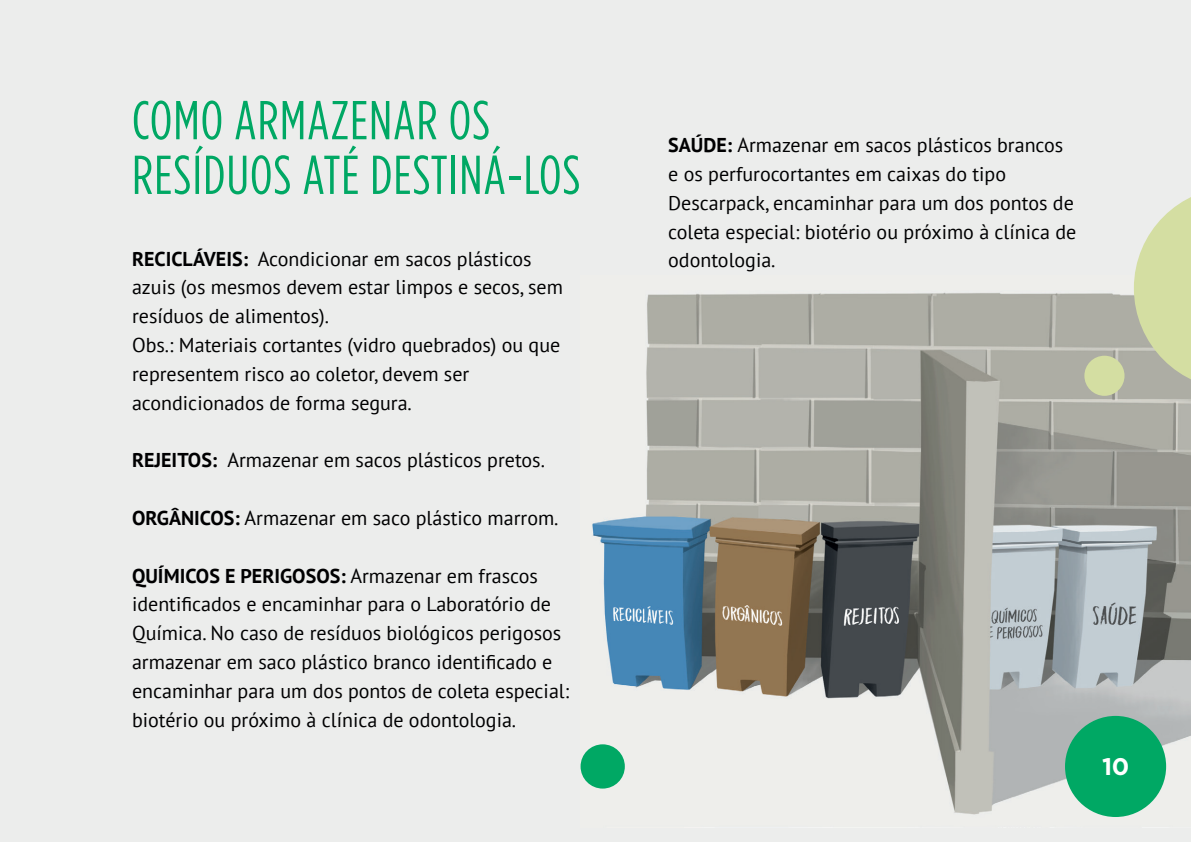
<style>
.page{position:relative;width:1191px;height:842px;background:#ecedec}
.page>*{position:absolute;margin:0;border:0;box-sizing:border-box;transform-origin:0 0}
.t1{font:54.6px/54.6px "Gotham Condensed";letter-spacing:.02em;color:#00a864}
.t2{font:700 24px "Gotham";color:#fff}
.t3{font:20px/28.8px "PT Sans";color:#000001}
.s1{font-weight:700}
</style>
<div class="page">
<img style="left:582px;top:292px;width:609px;height:525px">
<div style="left:580px;top:744px;width:45px;height:44px;background:#00a864;border-radius:50%"></div>
<div style="left:1084px;top:356px;width:40px;height:40px;background:#d4dea2;border-radius:50%"></div>
<div style="left:1065px;top:716px;width:101px;height:101px;background:#00a864;border-radius:50%"></div>
<svg style="left:1133px;top:197px;width:58px;height:192px;background:#d0d6ad"></svg>
<h1 class="t1" style="left:132px;top:92px;width:450px">COMO ARMAZENAR OS<br>RESÍDUOS ATÉ DESTINÁ-LOS</h1>
<p class="t3" style="left:132px;top:244px;width:432px"><span class="s1">RECICLÁVEIS:</span> Acondicionar em sacos plásticos azuis (os mesmos devem estar limpos e secos, sem resíduos de alimentos).<br>Obs.: Materiais cortantes (vidro quebrados) ou que representem risco ao coletor, devem ser acondicionados de forma segura.</p>
<p class="t3" style="left:132px;top:445px;width:414px"><span class="s1">REJEITOS:</span> Armazenar em sacos plásticos pretos.</p>
<p class="t3" style="left:132px;top:503px;width:428px"><span class="s1">ORGÂNICOS:</span> Armazenar em saco plástico marrom.</p>
<p class="t3" style="left:132px;top:561px;width:438px"><span class="s1">QUÍMICOS E PERIGOSOS:</span> Armazenar em frascos identificados e encaminhar para o Laboratório de Química. No caso de resíduos biológicos perigosos armazenar em saco plástico branco identificado e encaminhar para um dos pontos de coleta especial: biotério ou próximo à clínica de odontologia.</p>
<p class="t3" style="left:668px;top:130px;width:409px"><span class="s1">SAÚDE:</span> Armazenar em sacos plásticos brancos e os perfurocortantes em caixas do tipo Descarpack, encaminhar para um dos pontos de coleta especial: biotério ou próximo à clínica de odontologia.</p>
<p class="t2" style="left:1102px;top:752px;width:29px">10</p>
</div>
